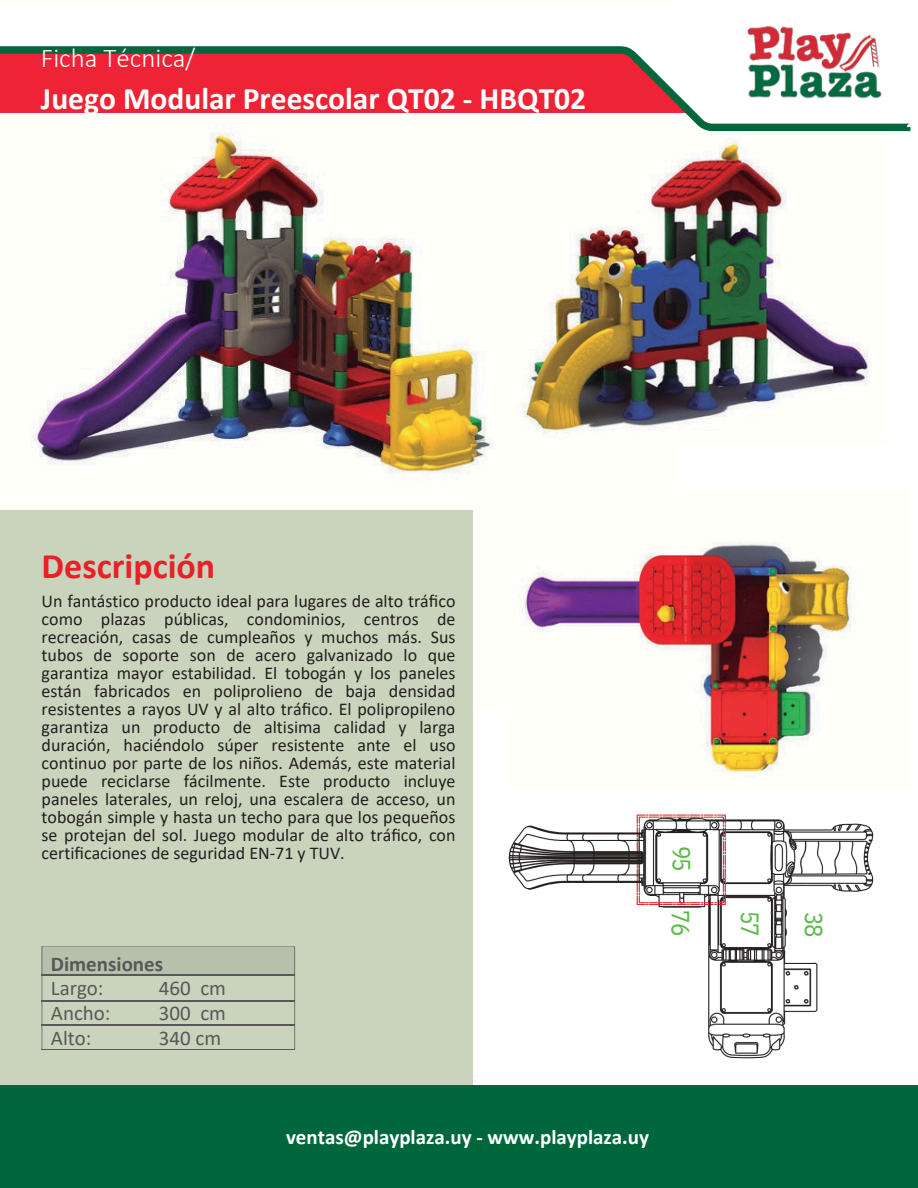
<style>
.page{position:relative;width:918px;height:1188px;background:#fff}
.page>*{position:absolute;margin:0;border:0;box-sizing:border-box;transform-origin:0 0}
.t1{font:700 36px "Calibri";color:#e92028}
.t2{font:700 31.5px "Calibri";color:#fff}
.t3{font:300 27px "Calibri";color:#fff}
.t4{font:24.9px "IBM Plex Sans Cond";letter-spacing:-.04em;color:#59ba47}
.t5{font:700 21px "Calibri";color:#fff}
.t6{font:21px/24.8px "Calibri";color:#58585a}
.t7{font:700 21px "Calibri";color:#58585a}
.t8{font:18px/18px "Calibri";color:#231f20;text-align:justify}
</style>
<div class="page">
<img style="left:0;top:132px;width:494px;height:379px">
<img style="left:522px;top:131px;width:369px;height:304px">
<svg style="left:0;top:46px;width:910px;height:85px;fill:#ee2436"></svg>
<div style="left:0;top:511px;width:473px;height:574px;background:#cad4bc"></div>
<div style="left:0;top:1085px;width:918px;height:103px;background:#00673d"></div>
<img style="left:731px;top:25px;width:167px;height:76px">
<svg style="left:42px;top:946px;width:253px;height:104px"></svg>
<img style="left:523px;top:542px;width:330px;height:232px">
<img style="left:508px;top:814px;width:366px;height:245px">
<h2 class="t3" style="left:41px;top:47px;width:156px">Ficha Técnica/</h2>
<h2 class="t2" style="left:41px;top:85px;width:547px">Juego Modular Preescolar QT02 - HBQT02</h2>
<p class="t1" style="left:42px;top:551px;width:175px">Descripción</p>
<p class="t8" style="left:42px;top:594px;width:415px">Un fantástico producto ideal para lugares de alto tráfico como plazas públicas, condominios, centros de recreación, casas de cumpleaños y muchos más. Sus tubos de soporte son de acero galvanizado lo que garantiza mayor estabilidad. El tobogán y los paneles están fabricados en poliprolieno de baja densidad resistentes a rayos UV y al alto tráfico. El polipropileno garantiza un producto de altisima calidad y larga duración, haciéndolo súper resistente ante el uso continuo por parte de los niños. Además, este material puede reciclarse fácilmente. Este producto incluye paneles laterales, un reloj, una escalera de acceso, un tobogán simple y hasta un techo para que los pequeños se protejan del sol. Juego modular de alto tráfico, con certificaciones de seguridad EN-71 y TUV.</p>
<h3 class="t7" style="left:51px;top:955px;width:114px">Dimensiones</h3>
<h3 class="t6" style="left:51px;top:978px;width:61px">Largo:<br>Ancho:<br>Alto:</h3>
<p class="t6" style="left:159px;top:978px;width:69px;text-align:justify">460 cm 300 cm 340 cm</p>
<p class="t4" style="left:698px;top:846px;width:27px;rotate:90deg">95</p>
<p class="t4" style="left:697px;top:910px;width:27px;rotate:90deg">76</p>
<p class="t4" style="left:767px;top:911px;width:27px;rotate:90deg">57</p>
<h2 class="t4" style="left:831px;top:912px;width:27px;rotate:90deg">38</h2>
<p class="t5" style="left:286px;top:1128px;width:365px">ventas@playplaza.uy - www.playplaza.uy</p>
</div>
